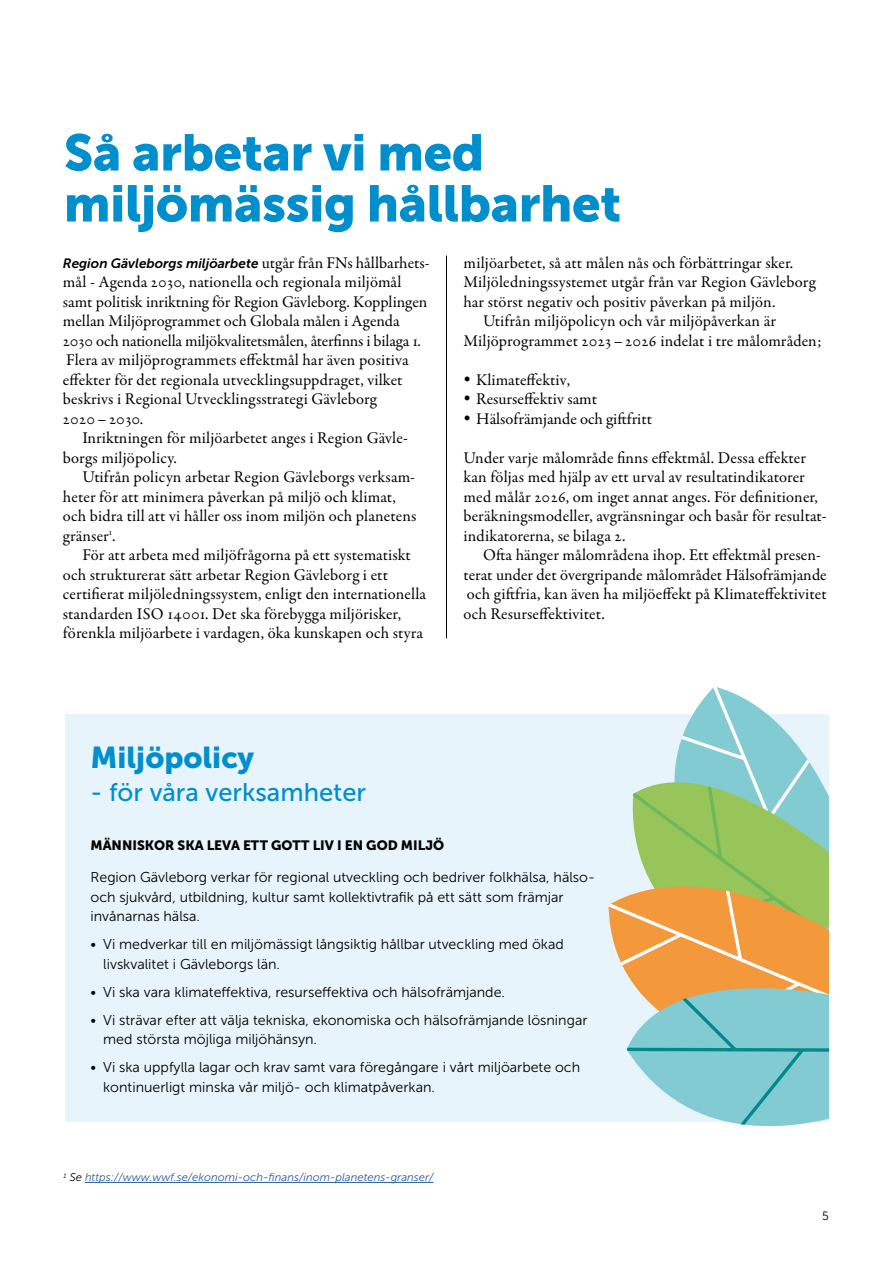
<style>
.page{position:relative;width:893px;height:1263px;background:#fff}
.page>*{position:absolute;margin:0;border:0;box-sizing:border-box;transform-origin:0 0}
.H1_Rubrik{font:51px/51px "Museo Sans 900";letter-spacing:-.01em;color:#008ecc}
.H2_Rubrik{font:30px "Museo Sans 900";color:#008ecc}
.H2_Rubrik-2{font:25.5px "Museo Sans 500";color:#008ecc}
.P_Bröd_med_indrag{font:16.5px/19.5px "Garamond Premr Pro";letter-spacing:.01em;color:#000}
.P_Bröd_första{font:16.5px/19.5px "Garamond Premr Pro";letter-spacing:.005em;color:#000}
.P_Faktaruta_bröd{font:14.25px/19.5px "Museo Sans 300";color:#000}
.P_Bröd_första-2{font:italic 13.5px "Museo Sans 700";color:#000}
.H3_Rubrik{font:13.5px "Museo Sans 900";color:#000}
.t1{font:12px "Museo Sans 300";color:#000}
.P_bildtext{font:italic 11.25px "Museo Sans 300";color:#275b9b}
.s1{font-family:"Garamond Premr Pro";font-style:normal;font-size:16.5px}
.s2{color:#000}
</style>
<div class="page">
<div style="left:65px;top:715px;width:763px;height:407px;background:#e8f4fc"></div>
<hr style="left:446px;top:256px;width:1px;height:382px;background:#000">
<hr style="left:85px;top:1182px;width:348px;height:1px;background:#275b9b">
<svg style="left:609px;top:686px;width:219px;height:441px"></svg>
<h1 class="H1_Rubrik" style="left:64px;top:127px;width:559px">Så arbetar vi med miljömässig hållbarhet</h1>
<p class="P_Bröd_första-2" style="left:63px;top:255px;width:368px">Region Gävleborgs miljöarbete <span class="s1">utgår från FNs hållbarhets-</span></p>
<p class="P_Bröd_första" style="left:63px;top:272px;width:366px">mål - Agenda 2030, nationella och regionala miljömål samt politisk inriktning för Region Gävleborg. Kopplingen mellan Miljöprogrammet och Globala målen i Agenda 2030 och nationella miljökvalitetsmålen, återfinns i bilaga 1.<br>Flera av miljöprogrammets effektmål har även positiva effekter för det regionala utvecklingsuppdraget, vilket beskrivs i Regional Utvecklingsstrategi Gävleborg<br>2020 – 2030.</p>
<p class="P_Bröd_med_indrag" style="left:63px;top:428px;width:346px;text-indent:20px">Inriktningen för miljöarbetet anges i Region Gävle&shy;borgs miljöpolicy.</p>
<p class="P_Bröd_med_indrag" style="left:63px;top:467px;width:355px;text-indent:20px">Utifrån policyn arbetar Region Gävleborgs verksam&shy;heter för att minimera påverkan på miljö och klimat, och bidra till att vi håller oss inom miljön och planetens gränser<sup>1</sup>.</p>
<p class="P_Bröd_med_indrag" style="left:63px;top:545px;width:365px;text-indent:20px">För att arbeta med miljöfrågorna på ett systematiskt och strukturerat sätt arbetar Region Gävleborg i ett certifierat miljöledningssystem, enligt den internationella standarden ISO 14001. Det ska förebygga miljörisker, förenkla miljöarbete i vardagen, öka kunskapen och styra</p>
<p class="P_Bröd_med_indrag" style="left:463px;top:253px;width:354px">miljöarbetet, så att målen nås och förbättringar sker.<br>Miljöledningssystemet utgår från var Region Gävleborg har störst negativ och positiv påverkan på miljön.</p>
<p class="P_Bröd_med_indrag" style="left:463px;top:311px;width:360px;text-indent:20px">Utifrån miljöpolicyn och vår miljöpåverkan är<br>Miljöprogrammet 2023 – 2026 indelat i tre målområden;</p>
<p class="P_Bröd_första" style="left:463px;top:370px;width:108px">• Klimateffektiv,</p>
<p class="P_Bröd_första" style="left:463px;top:389px;width:135px">• Resurseffektiv samt</p>
<p class="P_Bröd_första" style="left:463px;top:409px;width:190px">• Hälsofrämjande och giftfritt</p>
<p class="P_Bröd_första" style="left:463px;top:448px;width:365px">Under varje målområde finns effektmål. Dessa effekter kan följas med hjälp av ett urval av resultatindikatorer med målår 2026, om inget annat anges. För definitioner, beräkningsmodeller, avgränsningar och basår för resultat-</p>
<p class="P_Bröd_första" style="left:463px;top:526px;width:163px">indikatorerna, se bilaga 2.</p>
<p class="P_Bröd_med_indrag" style="left:463px;top:545px;width:365px;text-indent:20px">Ofta hänger målområdena ihop. Ett effektmål presen&shy;terat under det övergripande målområdet Hälsofrämjande och giftfria, kan även ha miljöeffekt på Klimateffektivitet och Resurseffektivitet.</p>
<h2 class="H2_Rubrik" style="left:90px;top:740px;width:165px">Miljöpolicy</h2>
<h2 class="H2_Rubrik-2" style="left:90px;top:778px;width:277px">- för våra verksamheter</h2>
<h3 class="H3_Rubrik" style="left:90px;top:837px;width:355px">MÄNNISKOR SKA LEVA ETT GOTT LIV I EN GOD MILJÖ</h3>
<p class="P_Faktaruta_bröd" style="left:90px;top:867px;width:506px">Region Gävleborg verkar för regional utveckling och bedriver folkhälsa, hälso&shy;och sjukvård, utbildning, kultur samt kollektivtrafik på ett sätt som främjar invånarnas hälsa.</p>
<p class="P_Faktaruta_bröd" style="left:103px;top:934px;width:462px;text-indent:-13px">• Vi medverkar till en miljömässigt långsiktig hållbar utveckling med ökad livskvalitet i Gävleborgs län.</p>
<p class="P_Faktaruta_bröd" style="left:90px;top:982px;width:416px">• Vi ska vara klimateffektiva, resurseffektiva och hälsofrämjande.</p>
<p class="P_Faktaruta_bröd" style="left:103px;top:1010px;width:486px;text-indent:-13px">• Vi strävar efter att välja tekniska, ekonomiska och hälsofrämjande lösningar med största möjliga miljöhänsyn.</p>
<p class="P_Faktaruta_bröd" style="left:103px;top:1057px;width:478px;text-indent:-13px">• Vi ska uppfylla lagar och krav samt vara föregångare i vårt miljöarbete och kontinuerligt minska vår miljö- och klimatpåverkan.</p>
<p class="P_bildtext" style="left:64px;top:1171px;width:371px"><sup>1</sup> <span class="s2">Se</span> https://www.wwf.se/ekonomi-och-finans/inom-planetens-granser/</p>
<p class="t1" style="left:822px;top:1210px;width:8px">5</p>
</div>
